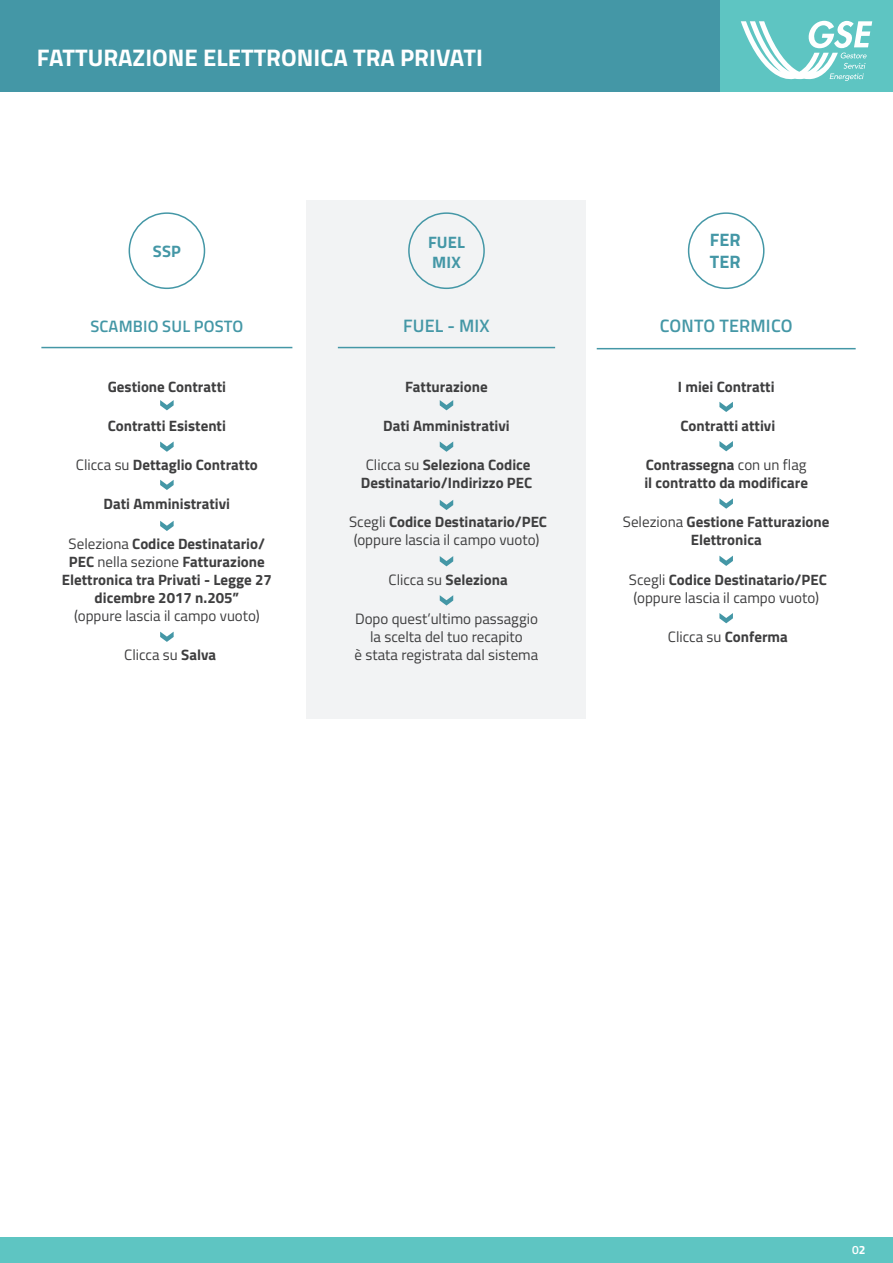
<style>
.page{position:relative;width:893px;height:1263px;background:#fff}
.page>*{position:absolute;margin:0;border:0;box-sizing:border-box;transform-origin:0 0}
.t1{font:700 24px "Titillium Web";color:#fff}
.t2{font:600 18px "Titillium Web";letter-spacing:.01em;color:#4497a6}
.t3{font:700 18px "Titillium Web";letter-spacing:.01em;color:#4497a6}
.t4{font:600 16.5px "Titillium Web";letter-spacing:.01em;color:#4497a6}
.t5{font:700 16.5px/19.8px "Titillium Web";letter-spacing:.01em;color:#4497a6}
.t6{font:700 15px/18px "Titillium Web";color:#3e3e3f;text-align:center}
.t7{font:15px/18px "Titillium Web";color:#3e3e3f;text-align:center}
.t8{font:600 12px "Titillium Web";color:#fff}
.s1{font-weight:400}
.s2{font-weight:700}
</style>
<div class="page">
<div style="left:307px;top:200px;width:279px;height:518px;background:#f2f3f4"></div>
<div style="left:0;top:0;width:888px;height:91px;background:#4497a6"></div>
<div style="left:720px;top:0;width:173px;height:91px;background:#5ec5c2"></div>
<svg style="left:741px;top:21px;width:131px;height:60px"></svg>
<svg style="left:160px;top:400px;width:14px;height:10px"></svg>
<div style="left:0;top:1237px;width:893px;height:26px;background:#5ec5c2"></div>
<hr style="left:41px;top:347px;width:251px;height:1px;background:#4497a6">
<hr style="left:338px;top:347px;width:217px;height:1px;background:#4497a6">
<hr style="left:597px;top:348px;width:259px;height:1px;background:#4497a6">
<svg style="left:160px;top:480px;width:14px;height:10px"></svg>
<svg style="left:160px;top:441px;width:14px;height:11px"></svg>
<svg style="left:160px;top:521px;width:14px;height:10px"></svg>
<svg style="left:160px;top:632px;width:14px;height:10px"></svg>
<svg style="left:440px;top:400px;width:13px;height:10px"></svg>
<svg style="left:440px;top:441px;width:13px;height:11px"></svg>
<svg style="left:440px;top:500px;width:13px;height:10px"></svg>
<svg style="left:440px;top:556px;width:13px;height:10px"></svg>
<svg style="left:719px;top:402px;width:14px;height:10px"></svg>
<svg style="left:719px;top:498px;width:14px;height:11px"></svg>
<svg style="left:719px;top:441px;width:14px;height:10px"></svg>
<svg style="left:719px;top:556px;width:14px;height:10px"></svg>
<svg style="left:719px;top:613px;width:14px;height:10px"></svg>
<div style="left:129px;top:212px;width:76px;height:77px;border:2px solid #4497a6;border-radius:50%"></div>
<div style="left:408px;top:212px;width:77px;height:77px;border:2px solid #4497a6;border-radius:50%"></div>
<div style="left:688px;top:212px;width:76px;height:77px;border:2px solid #4497a6;border-radius:50%"></div>
<svg style="left:440px;top:595px;width:13px;height:10px"></svg>
<p class="t1" style="left:37px;top:39px;width:448px">FATTURAZIONE ELETTRONICA TRA PRIVATI</p>
<p class="t5" style="left:153px;top:240px;width:30px">SSP</p>
<p class="t5" style="left:428px;top:232px;width:38px">FUEL<br>MIX</p>
<p class="t3" style="left:710px;top:226px;width:33px">FER</p>
<p class="t3" style="left:710px;top:248px;width:32px">TER</p>
<p class="t4" style="left:90px;top:314px;width:155px">SCAMBIO SUL POSTO</p>
<p class="t2" style="left:403px;top:312px;width:88px">FUEL - MIX</p>
<p class="t2" style="left:660px;top:312px;width:134px">CONTO TERMICO</p>
<p class="t6" style="left:108px;top:377px;width:120px">Gestione Contratti</p>
<p class="t6" style="left:108px;top:416px;width:120px">Contratti Esistenti</p>
<p class="t6" style="left:76px;top:455px;width:183px"><span class="s1">Clicca su</span> Dettaglio Contratto</p>
<p class="t6" style="left:104px;top:494px;width:128px">Dati Amministrativi</p>
<p class="t6" style="left:62px;top:534px;width:212px"><span class="s1">Seleziona</span> Codice Destinatario/<br>PEC <span class="s1">nella sezione</span> Fatturazione<br>Elettronica tra Privati - Legge 27 dicembre 2017 n.205”</p>
<p class="t7" style="left:74px;top:606px;width:187px">(oppure lascia il campo vuoto)</p>
<p class="t7" style="left:124px;top:645px;width:93px">Clicca su <span class="s2">Salva</span></p>
<p class="t6" style="left:405px;top:377px;width:84px">Fatturazione</p>
<p class="t6" style="left:383px;top:416px;width:128px">Dati Amministrativi</p>
<p class="t6" style="left:361px;top:455px;width:173px"><span class="s1">Clicca su</span> Seleziona Codice<br>Destinatario/Indirizzo PEC</p>
<p class="t7" style="left:349px;top:512px;width:199px">Scegli <span class="s2">Codice Destinatario/PEC </span>(oppure lascia il campo vuoto)</p>
<p class="t6" style="left:389px;top:570px;width:121px"><span class="s1">Clicca su</span> Seleziona</p>
<p class="t7" style="left:355px;top:609px;width:184px">Dopo quest’ultimo passaggio</p>
<p class="t7" style="left:370px;top:627px;width:154px">la scelta del tuo recapito</p>
<p class="t7" style="left:355px;top:645px;width:185px">è stata registrata dal sistema</p>
<p class="t6" style="left:678px;top:377px;width:98px">I miei Contratti</p>
<p class="t6" style="left:680px;top:416px;width:96px">Contratti attivi</p>
<p class="t6" style="left:646px;top:455px;width:162px">Contrassegna <span class="s1">con un flag</span></p>
<p class="t6" style="left:644px;top:473px;width:165px">il contratto da modificare</p>
<p class="t6" style="left:623px;top:512px;width:208px"><span class="s1">Seleziona</span> Gestione Fatturazione<br>Elettronica</p>
<p class="t7" style="left:629px;top:570px;width:199px">Scegli <span class="s2">Codice Destinatario/PEC </span>(oppure lascia il campo vuoto)</p>
<p class="t7" style="left:668px;top:627px;width:122px">Clicca su <span class="s2">Conferma</span></p>
<p class="t8" style="left:852px;top:1241px;width:15px">0<span class="s2">2</span></p>
</div>
